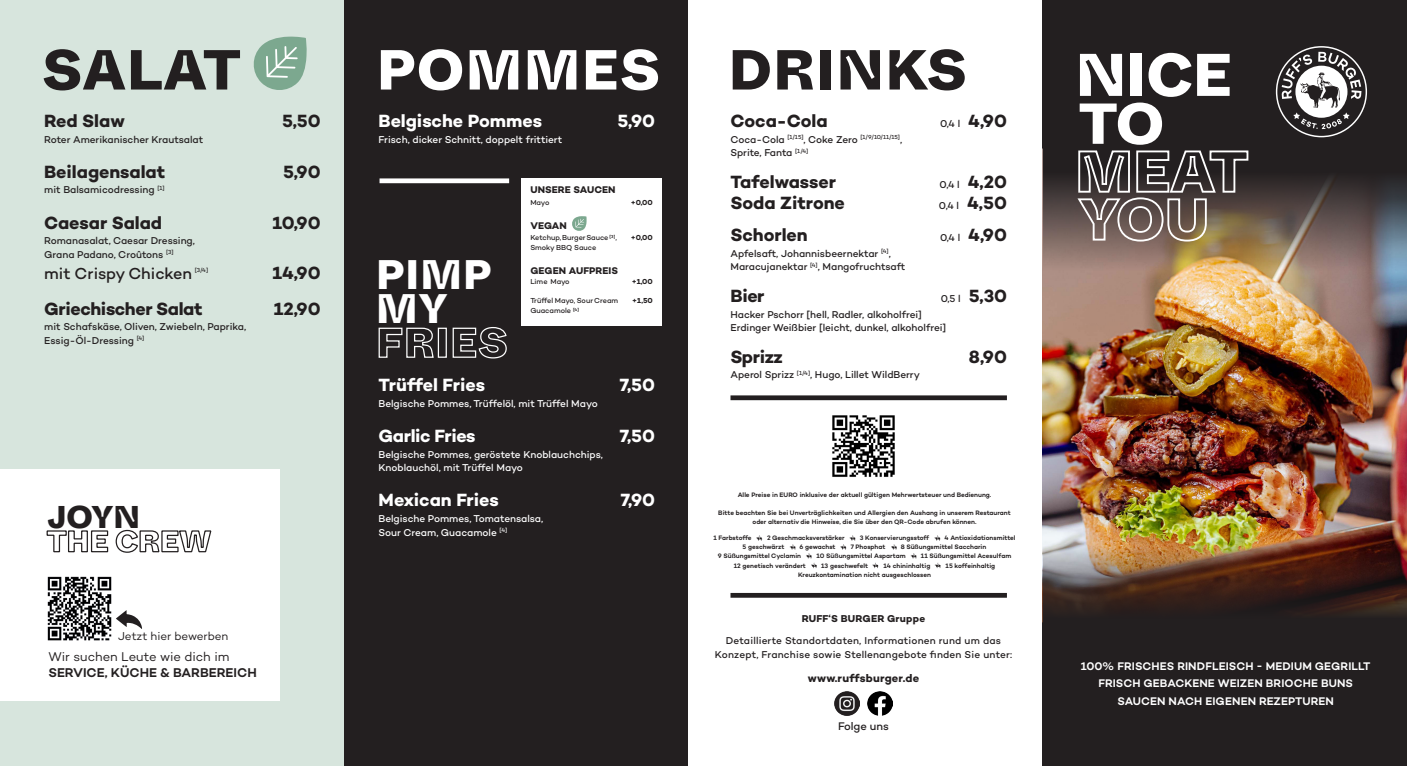
<style>
.page{position:relative;width:1407px;height:766px;background:#fff}
.page>*{position:absolute;margin:0;border:0;box-sizing:border-box;transform-origin:0 0}
.t1{font:800 60px "ABC Whyte Inktrap";color:#fff}
.t2{font:800 57.5px "ABC Whyte Inktrap";color:#fff}
.t3{font:800 56.25px "ABC Whyte Inktrap";letter-spacing:.025em;color:#231f20}
.t4{font:800 56.25px "ABC Whyte Inktrap";letter-spacing:.025em;color:#fff}
.t5{font:800 41.25px/34px "ABC Whyte Inktrap";letter-spacing:.025em;color:#fff}
.t6{font:800 31.5px "ABC Whyte Inktrap";color:#231f20}
.t7{font:700 18px "Campton";letter-spacing:-.005em;color:#231f20}
.t8{font:700 18px "Campton";letter-spacing:-.005em;color:#fff}
.t9{font:500 16.25px "Campton";letter-spacing:-.005em;color:#231f20}
.t10{font:600 13px/15.5px "Campton";color:#231f20}
.t11{font:11.62px "Campton";letter-spacing:-.01em;color:#231f20}
.t12{font:600 11.25px "Campton";letter-spacing:.01em;color:#fff}
.t13{font:700 11.25px "Campton";letter-spacing:.015em;color:#231f20}
.t14{font:500 11.25px "Campton";letter-spacing:-.005em;color:#231f20}
.t15{font:500 10.12px/13.5px "Campton";color:#231f20}
.t16{font:500 10.12px/13.5px "Campton";letter-spacing:-.005em;color:#fff}
.t17{font:700 10.12px "Campton";letter-spacing:.02em;color:#231f20}
.t18{font:700 9.88px "Campton";letter-spacing:.01em;color:#231f20}
.t19{font:500 7.38px "Campton";letter-spacing:-.005em;color:#231f20}
.t20{font:700 7.38px "Campton";color:#231f20}
.t21{font:600 6.5px/9px "Campton";letter-spacing:-.005em;color:#231f20;text-align:center}
.t22{font:500 5.88px "Campton";color:#231f20}
.s1{font-weight:400}
.s2{font-weight:700;font-size:18px}
.s3{font-size:10.12px}
</style>
<div class="page">
<div style="left:0;top:0;width:345px;height:765px;background:#d7e5dd"></div>
<div style="left:344px;top:0;width:343px;height:765px;background:#231f20"></div>
<img style="left:1043px;top:270px;width:364px;height:273px">
<svg style="left:1043px;top:0;width:364px;height:270px;background:#3b3431"></svg>
<svg style="left:1043px;top:543px;width:364px;height:212px;background:#352823"></svg>
<svg style="left:1276px;top:46px;width:91px;height:91px"></svg>
<svg style="left:378px;top:327px;width:56px;height:31px"></svg>
<div style="left:438px;top:327px;width:9px;height:31px;border:1px solid #fff"></div>
<svg style="left:452px;top:327px;width:55px;height:32px"></svg>
<div style="left:379px;top:178px;width:130px;height:5px;background:#fff"></div>
<div style="left:730px;top:592px;width:277px;height:5px;background:#231f20"></div>
<img style="left:868px;top:691px;width:24px;height:24px">
<img style="left:834px;top:691px;width:25px;height:24px">
<img style="left:832px;top:415px;width:63px;height:62px">
<svg style="left:756px;top:535px;width:6px;height:5px"></svg>
<svg style="left:934px;top:535px;width:6px;height:5px"></svg>
<svg style="left:790px;top:544px;width:5px;height:5px"></svg>
<svg style="left:840px;top:535px;width:15px;height:14px"></svg>
<svg style="left:891px;top:544px;width:6px;height:5px"></svg>
<svg style="left:910px;top:553px;width:6px;height:5px"></svg>
<svg style="left:806px;top:553px;width:11px;height:15px"></svg>
<svg style="left:872px;top:562px;width:6px;height:6px"></svg>
<svg style="left:935px;top:562px;width:5px;height:6px"></svg>
<div style="left:730px;top:395px;width:277px;height:5px;background:#231f20"></div>
<svg style="left:253px;top:36px;width:54px;height:54px"></svg>
<div style="left:0;top:469px;width:280px;height:231px;background:#fff"></div>
<img style="left:47px;top:576px;width:65px;height:65px">
<svg style="left:116px;top:610px;width:26px;height:19px"></svg>
<svg style="left:46px;top:530px;width:63px;height:22px"></svg>
<svg style="left:115px;top:529px;width:97px;height:24px"></svg>
<svg style="left:1076px;top:149px;width:173px;height:93px;background:#6a615b"></svg>
<div style="left:521px;top:178px;width:141px;height:148px;background:#fff"></div>
<svg style="left:572px;top:216px;width:15px;height:15px"></svg>
<p class="t3" style="left:42px;top:32px;width:200px">SALAT</p>
<p class="t7" style="left:44px;top:109px;width:82px">Red Slaw</p>
<p class="t7" style="left:282px;top:109px;width:40px">5,50</p>
<p class="t15" style="left:44px;top:132px;width:160px">Roter Amerikanischer Krautsalat</p>
<p class="t7" style="left:44px;top:160px;width:123px">Beilagensalat</p>
<p class="t7" style="left:283px;top:160px;width:39px">5,90</p>
<p class="t15" style="left:44px;top:183px;width:122px">mit Balsamicodressing <sup>[1]</sup></p>
<p class="t7" style="left:44px;top:211px;width:119px">Caesar Salad</p>
<p class="t7" style="left:272px;top:211px;width:50px">10,90</p>
<p class="t15" style="left:44px;top:234px;width:152px">Romanasalat, Caesar Dressing,<br>Grana Padano, Croûtons <sup>[3]</sup></p>
<p class="t9" style="left:44px;top:263px;width:149px">mit Crispy Chicken</p>
<p class="t22" style="left:195px;top:266px;width:15px">[3/4]</p>
<p class="t7" style="left:272px;top:262px;width:50px">14,90</p>
<p class="t7" style="left:44px;top:297px;width:160px">Griechischer Salat</p>
<p class="t7" style="left:274px;top:297px;width:48px">12,90</p>
<p class="t15" style="left:44px;top:320px;width:203px">mit Schafskäse, Oliven, Zwiebeln, Paprika,<br>Essig-Öl-Dressing <sup>[4]</sup></p>
<p class="t6" style="left:48px;top:495px;width:94px">JOYN</p>
<p class="t11" style="left:118px;top:629px;width:112px">Jetzt hier bewerben</p>
<p class="t10" style="left:48px;top:648px;width:213px"><span class="s1">Wir suchen Leute wie dich im<br></span>SERVICE, KÜCHE &amp; BARBEREICH.</p>
<p class="t4" style="left:377px;top:32px;width:285px">POMMES</p>
<p class="t8" style="left:379px;top:109px;width:165px">Belgische Pommes</p>
<p class="t8" style="left:617px;top:109px;width:39px">5,90</p>
<p class="t16" style="left:379px;top:132px;width:185px">Frisch, dicker Schnitt, doppelt frittiert</p>
<p class="t5" style="left:376px;top:258px;width:117px">PIMP<br>MY</p>
<p class="t18" style="left:530px;top:184px;width:87px">UNSERE SAUCEN</p>
<p class="t19" style="left:530px;top:198px;width:21px">Mayo</p>
<p class="t20" style="left:631px;top:198px;width:23px">+0,00</p>
<p class="t18" style="left:530px;top:219px;width:38px">VEGAN</p>
<p class="t19" style="left:530px;top:233px;width:88px">Ketchup, Burger Sauce <sup>[3]</sup>,</p>
<p class="t20" style="left:631px;top:233px;width:23px">+0,00</p>
<p class="t19" style="left:530px;top:243px;width:68px">Smoky BBQ Sauce</p>
<p class="t18" style="left:530px;top:264px;width:89px">GEGEN AUFPREIS</p>
<p class="t19" style="left:530px;top:276px;width:41px">Lime Mayo</p>
<p class="t20" style="left:632px;top:276px;width:23px">+1,00</p>
<p class="t19" style="left:530px;top:296px;width:89px">Trüffel Mayo, Sour Cream</p>
<p class="t20" style="left:632px;top:296px;width:22px">+1,50</p>
<p class="t19" style="left:530px;top:306px;width:50px">Guacamole <sup>[4]</sup></p>
<p class="t8" style="left:379px;top:373px;width:108px">Trüffel Fries</p>
<p class="t8" style="left:620px;top:373px;width:37px">7,50</p>
<p class="t16" style="left:379px;top:396px;width:221px">Belgische Pommes, Trüffelöl, mit Trüffel Mayo</p>
<p class="t8" style="left:379px;top:424px;width:99px">Garlic Fries</p>
<p class="t8" style="left:620px;top:424px;width:37px">7,50</p>
<p class="t16" style="left:379px;top:447px;width:226px">Belgische Pommes, geröstete Knoblauchchips,<br>Knoblauchöl, mit Trüffel Mayo</p>
<p class="t8" style="left:379px;top:488px;width:122px">Mexican Fries</p>
<p class="t8" style="left:621px;top:488px;width:36px">7,90</p>
<p class="t16" style="left:379px;top:511px;width:166px">Belgische Pommes, Tomatensalsa,<br>Sour Cream, Guacamole <sup>[4]</sup></p>
<p class="t3" style="left:729px;top:32px;width:240px">DRINKS</p>
<p class="t7" style="left:730px;top:109px;width:99px">Coca-Cola</p>
<p class="t15" style="left:940px;top:116px;width:68px">0,4 l <span class="s2">4,90</span></p>
<p class="t22" style="left:730px;top:133px;width:173px"><span class="s3">Coca-Cola</span> [1/15]<span class="s3">, Coke Zero</span> [1/9/10/11/15]<span class="s3">,</span></p>
<p class="t15" style="left:730px;top:145px;width:79px">Sprite, Fanta <sup>[1/4]</sup></p>
<p class="t7" style="left:730px;top:170px;width:107px">Tafelwasser</p>
<p class="t15" style="left:939px;top:177px;width:69px">0,4 l <span class="s2">4,20</span></p>
<p class="t7" style="left:730px;top:191px;width:116px">Soda Zitrone</p>
<p class="t15" style="left:939px;top:199px;width:70px">0,4 l <span class="s2">4,50</span></p>
<p class="t7" style="left:730px;top:223px;width:79px">Schorlen</p>
<p class="t15" style="left:940px;top:230px;width:68px">0,4 l <span class="s2">4,90</span></p>
<p class="t15" style="left:730px;top:246px;width:176px">Apfelsaft, Johannisbeernektar <sup>[4]</sup>,<br>Maracujanektar <sup>[4]</sup>, Mangofruchtsaft</p>
<p class="t7" style="left:730px;top:284px;width:36px">Bier</p>
<p class="t15" style="left:941px;top:291px;width:68px">0,5 l <span class="s2">5,30</span></p>
<p class="t15" style="left:730px;top:307px;width:217px">Hacker Pschorr [hell, Radler, alkoholfrei]<br>Erdinger Weißbier [leicht, dunkel, alkoholfrei]</p>
<p class="t7" style="left:730px;top:345px;width:54px">Sprizz</p>
<p class="t7" style="left:969px;top:345px;width:39px">8,90</p>
<p class="t15" style="left:730px;top:368px;width:191px">Aperol Sprizz <sup>[1/4]</sup>, Hugo, Lillet WildBerry</p>
<p class="t21" style="left:738px;top:489px;width:255px">Alle Preise in EURO inklusive der aktuell gültigen Mehrwertsteuer und Bedienung.</p>
<p class="t21" style="left:718px;top:507px;width:294px">Bitte beachten Sie bei Unverträglichkeiten und Allergien den Aushang in unserem Restaurant oder alternativ die Hinweise, die Sie über den QR-Code abrufen können.</p>
<p class="t21" style="left:713px;top:533px;width:40px">1 Farbstoffe</p>
<p class="t21" style="left:767px;top:533px;width:79px">2 Geschmacksverstärker</p>
<p class="t21" style="left:860px;top:533px;width:71px">3 Konservierungsstoff</p>
<p class="t21" style="left:944px;top:533px;width:73px">4 Antioxidationsmittel</p>
<p class="t21" style="left:742px;top:542px;width:43px">5 geschwärzt</p>
<p class="t21" style="left:799px;top:542px;width:37px">6 gewachst</p>
<p class="t21" style="left:851px;top:542px;width:36px">7 Phosphat</p>
<p class="t21" style="left:901px;top:542px;width:87px">8 Süßungsmittel Saccharin</p>
<p class="t21" style="left:718px;top:551px;width:85px">9 Süßungsmittel Cyclamin</p>
<p class="t21" style="left:816px;top:551px;width:91px">10 Süßungsmittel Aspartam</p>
<p class="t21" style="left:921px;top:551px;width:92px">11 Süßungsmittel Acesulfam</p>
<p class="t21" style="left:734px;top:560px;width:74px">12 genetisch verändert</p>
<p class="t21" style="left:821px;top:560px;width:48px">13 geschwefelt</p>
<p class="t21" style="left:883px;top:560px;width:48px">14 chininhaltig</p>
<p class="t21" style="left:945px;top:560px;width:51px">15 koffeinhaltig</p>
<p class="t21" style="left:798px;top:569px;width:134px">Kreuzkontamination nicht ausgeschlossen</p>
<p class="t17" style="left:802px;top:612px;width:125px">RUFF‘S BURGER Gruppe</p>
<p class="t15" style="left:715px;top:633px;width:299px;text-align:center">Detaillierte Standortdaten, Informationen rund um das<br>Konzept, Franchise sowie Stellenangebote finden Sie unter:</p>
<p class="t13" style="left:808px;top:671px;width:113px">www.ruffsburger.de</p>
<p class="t14" style="left:838px;top:718px;width:52px">Folge uns</p>
<p class="t1" style="left:1075px;top:35px;width:158px">NICE</p>
<p class="t2" style="left:1079px;top:85px;width:87px">TO</p>
<p class="t12" style="left:1081px;top:658px;width:291px">100% FRISCHES RINDFLEISCH - MEDIUM GEGRILLT</p>
<p class="t12" style="left:1098px;top:676px;width:256px">FRISCH GEBACKENE WEIZEN BRIOCHE BUNS</p>
<p class="t12" style="left:1117px;top:693px;width:218px">SAUCEN NACH EIGENEN REZEPTUREN</p>
</div>
